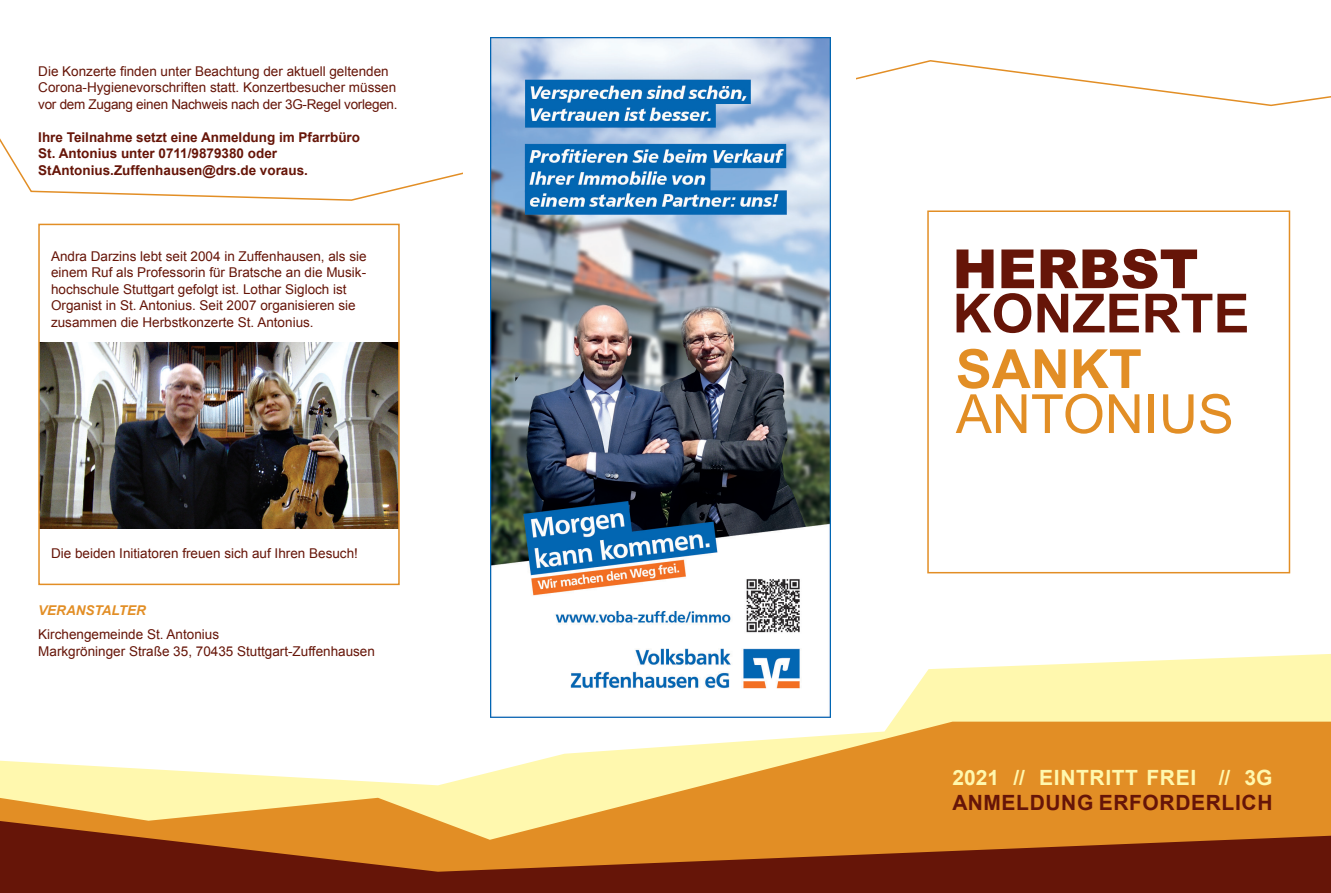
<style>
.page{position:relative;width:1331px;height:893px;background:#fff}
.page>*{position:absolute;margin:0;border:0;box-sizing:border-box;transform-origin:0 0}
.t1{font:700 54px "Arial";color:#661508}
.t2{font:54px "Arial";color:#e28e25}
.t3{font:900 54px "Arial";color:#661508}
.t4{font:700 54px "Arial";color:#e28e25}
.t5{font:700 21px "Arial";letter-spacing:.015em;color:#fff8ae}
.t6{font:700 21px "Arial";letter-spacing:.03em;color:#661508}
.t7{font:13.5px/16.5px "Arial";color:#661508}
.t8{font:700 13.5px/16.5px "Arial";color:#661508}
.t9{font:italic 700 13.5px "Arial";color:#e28e25}
</style>
<div class="page">
<img style="left:41px;top:342px;width:356px;height:186px">
<div style="left:927px;top:210px;width:363px;height:363px;border:2px solid #e28e25"></div>
<svg style="left:0;top:60px;width:1331px;height:141px"></svg>
<svg style="left:891px;top:654px;width:440px;height:68px;background:#fef8b9"></svg>
<svg style="left:0;top:722px;width:1331px;height:99px"></svg>
<svg style="left:0;top:821px;width:1331px;height:72px;background:#9a4915"></svg>
<div style="left:463px;top:21px;width:393px;height:708px;background:#fff"></div>
<img style="left:491px;top:38px;width:340px;height:680px">
<div style="left:38px;top:224px;width:362px;height:361px;border:2px solid #e28e25"></div>
<p class="t7" style="left:38px;top:63px;width:361px">Die Konzerte finden unter Beachtung der aktuell geltenden<br>Corona-Hygienevorschriften statt. Konzertbesucher müssen vor dem Zugang einen Nachweis nach der 3G-Regel vorlegen.</p>
<p class="t8" style="left:38px;top:129px;width:323px">Ihre Teilnahme setzt eine Anmeldung im Pfarrbüro<br>St. Antonius unter 0711/9879380 oder<br>StAntonius.Zuffenhausen@drs.de voraus.</p>
<p class="t7" style="left:51px;top:248px;width:317px">Andra Darzins lebt seit 2004 in Zuffenhausen, als sie einem Ruf als Professorin für Bratsche an die Musik&shy;hochschule Stuttgart gefolgt ist. Lothar Sigloch ist Organist in St. Antonius. Seit 2007 organisieren sie zusammen die Herbstkonzerte St. Antonius.</p>
<p class="t7" style="left:51px;top:545px;width:308px">Die beiden I nitiatoren freuen sich auf I hren Besuch!</p>
<p class="t9" style="left:38px;top:602px;width:109px">VERANSTALTER</p>
<p class="t7" style="left:38px;top:626px;width:338px">Kirchengemeinde St. Antonius<br>Markgröninger Straße 35, 70435 Stuttgart-Zuffenhausen</p>
<p class="t3" style="left:952px;top:230px;width:247px">HERBST</p>
<p class="t1" style="left:952px;top:277px;width:299px">KONZERTE</p>
<p class="t4" style="left:956px;top:333px;width:112px">Sankt</p>
<p class="t2" style="left:956px;top:379px;width:280px">Antonius</p>
<p class="t5" style="left:952px;top:764px;width:124px">2021 // Eintr</p>
<p class="t5" style="left:1105px;top:764px;width:169px">itt fre i // 3G</p>
<p class="t6" style="left:952px;top:789px;width:321px">Anmeldung erforderlich</p>
</div>
